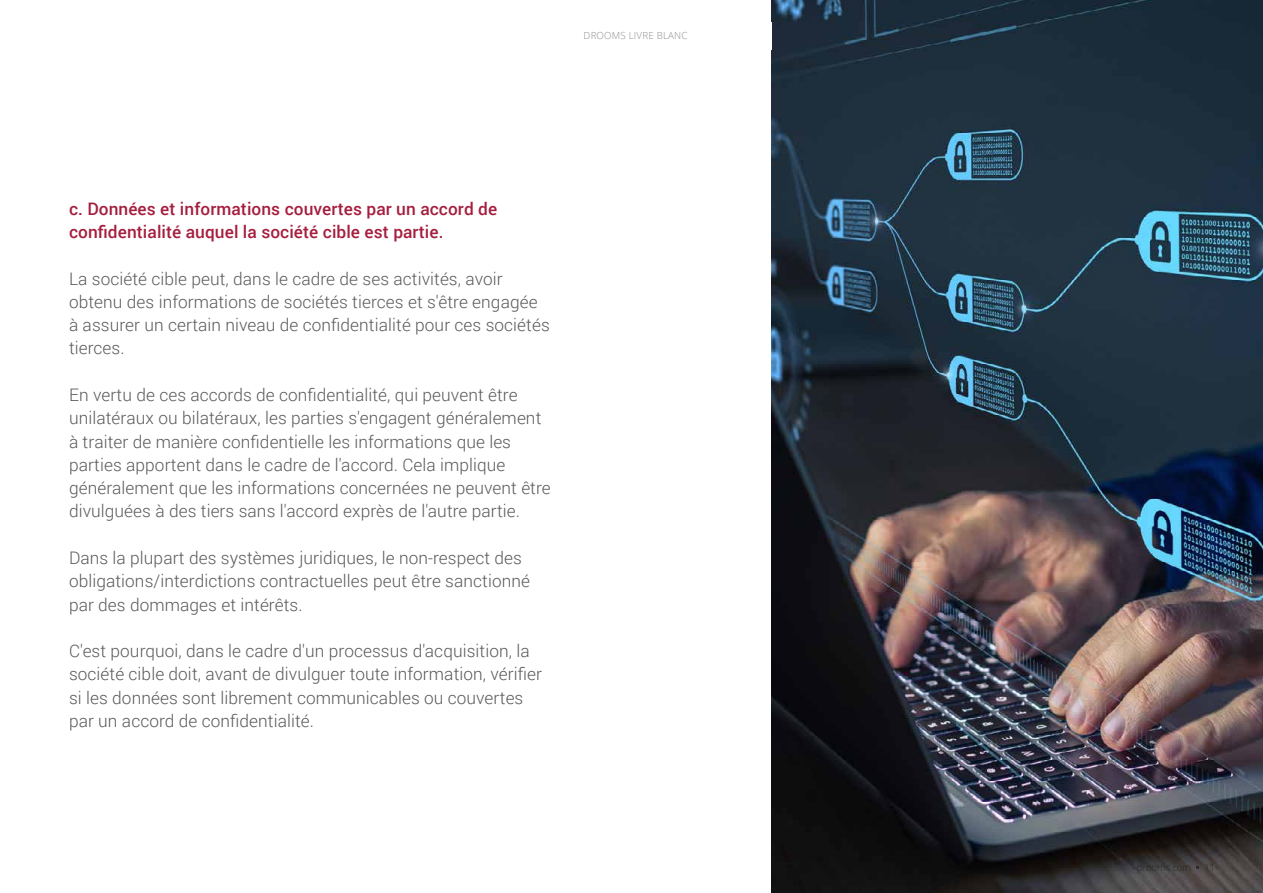
<style>
.page{position:relative;width:1263px;height:893px;background:#fff}
.page>*{position:absolute;margin:0;border:0;box-sizing:border-box;transform-origin:0 0}
.t1{font:300 17.25px/23.2px "Roboto";letter-spacing:.005em;color:#595959}
.t2{font:500 17.25px/23.2px "Roboto";letter-spacing:.005em;color:#a51e3e}
.t3{font:300 9.75px "Open Sans";letter-spacing:.02em;color:#8e8e8e}
</style>
<div class="page">
<img style="left:772px;top:0;width:491px;height:893px">
<p class="t3" style="left:584px;top:29px;width:105px">DROOMS LIVRE BLANC</p>
<p class="t2" style="left:69px;top:196px;width:430px">c. Données et informations couvertes par un accord de confidentialité auquel la société cible est partie.</p>
<p class="t1" style="left:69px;top:266px;width:482px">La société cible peut, dans le cadre de ses activités, avoir obtenu des informations de sociétés tierces et s'être engagée à assurer un certain niveau de confidentialité pour ces sociétés tierces.</p>
<p class="t1" style="left:69px;top:383px;width:483px">En vertu de ces accords de confidentialité, qui peuvent être unilatéraux ou bilatéraux, les parties s'engagent généralement à traiter de manière confidentielle les informations que les parties apportent dans le cadre de l'accord. Cela implique généralement que les informations concernées ne peuvent être divulguées à des tiers sans l'accord exprès de l'autre partie.</p>
<p class="t1" style="left:69px;top:546px;width:462px">Dans la plupart des systèmes juridiques, le non-respect des obligations/interdictions contractuelles peut être sanctionné par des dommages et intérêts.</p>
<p class="t1" style="left:69px;top:639px;width:474px">C'est pourquoi, dans le cadre d'un processus d'acquisition, la société cible doit, avant de divulguer toute information, vérifier si les données sont librement communicables ou couvertes par un accord de confidentialité.</p>
</div>
